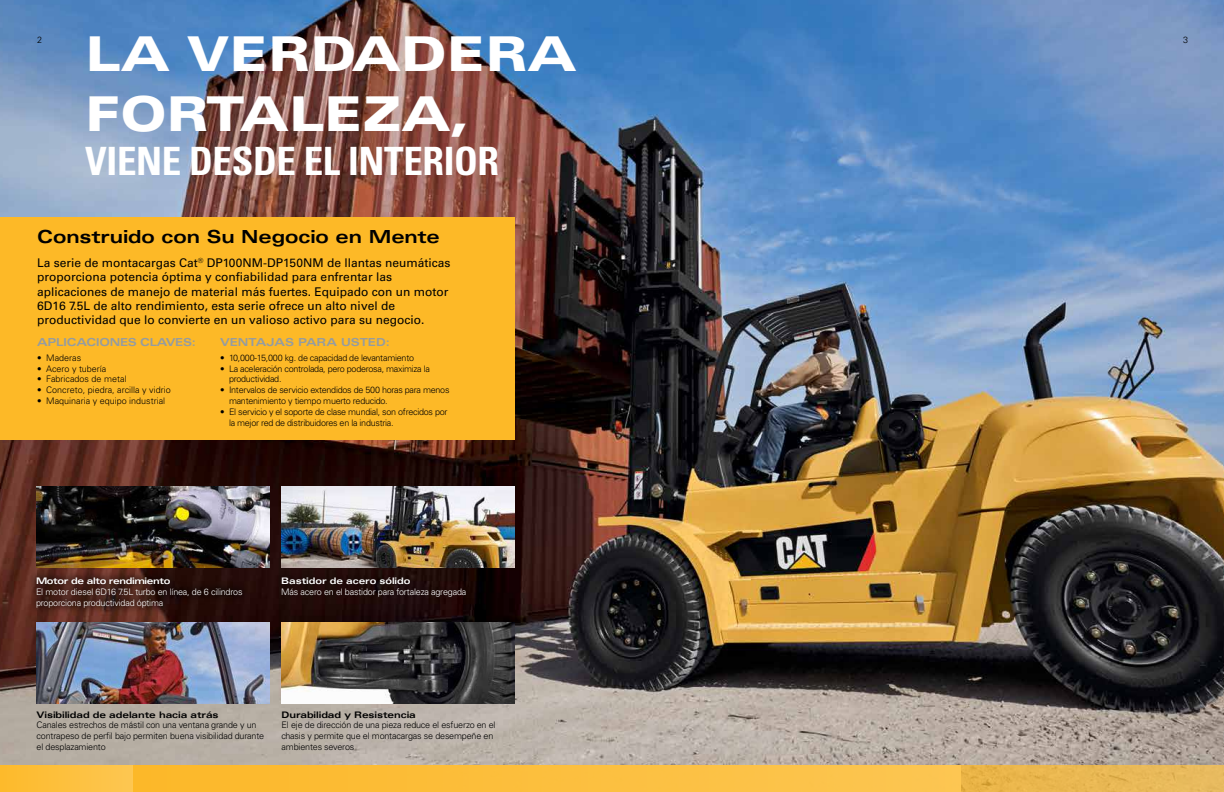
<style>
.page{position:relative;width:1224px;height:792px;background:#fff}
.page>*{position:absolute;margin:0;border:0;box-sizing:border-box;transform-origin:0 0}
.t1{font:900 expanded 48px/60px "Univers LT Std";letter-spacing:-.01em;color:#fff}
.t2{font:700 condensed 39px "Univers LT Std";letter-spacing:-.01em;color:#fff}
.t3{font:700 expanded 18px "Univers LT Std";letter-spacing:-.005em;color:#000}
.t4{font:12px/14.4px "Univers LT Std";color:#000}
.t5{font:700 expanded 11px "Univers LT Std";letter-spacing:-.03em;color:#949ca1}
.t6{font:700 expanded 11px "Univers LT Std";color:#949ca1}
.t7{font:300 9px/10.8px "Univers LT Std";letter-spacing:-.03em;color:#000}
.t8{font:300 9px/10.8px "Univers";letter-spacing:-.02em;color:#000}
.t9{font:300 9px/10.8px "Univers";letter-spacing:-.02em;color:#fff}
.t10{font:300 9px "Univers LT Std";color:#000}
.t11{font:700 expanded 9px "Univers LT Std";letter-spacing:-.01em;color:#000}
.t12{font:700 expanded 9px "Univers LT Std";letter-spacing:-.04em;color:#fff}
.t13{font:700 expanded 9px "Univers LT Std";letter-spacing:-.01em;color:#fff}
</style>
<div class="page">
<img style="left:0;top:0;width:1224px;height:766px">
<div style="left:960px;top:766px;width:264px;height:26px;background:linear-gradient(to right,#e9b345,#e8bb60)"></div>
<img style="left:36px;top:486px;width:233px;height:82px">
<img style="left:36px;top:622px;width:233px;height:82px">
<img style="left:282px;top:486px;width:233px;height:82px">
<img style="left:281px;top:622px;width:234px;height:82px">
<div style="left:0;top:766px;width:133px;height:26px;background:linear-gradient(to right,#fdba2b,#fdc751)"></div>
<div style="left:28px;top:569px;width:222px;height:46px;background:#000;opacity:.75"></div>
<div style="left:0;top:217px;width:515px;height:223px;background:#fdb927"></div>
<div style="left:133px;top:766px;width:827px;height:26px;background:linear-gradient(to right,#fcb829,#fcc652)"></div>
<div style="left:276px;top:571px;width:196px;height:32px;background:#1e0a08"></div>
<h1 class="t1" style="left:85px;top:23px;width:493px">LA VERDADERA<br>FORTALEZA,</h1>
<h2 class="t2" style="left:85px;top:137px;width:415px">VIENE DESDE EL INTERIOR</h2>
<p class="t7" style="left:37px;top:34px;width:7px">2</p>
<p class="t7" style="left:1183px;top:34px;width:7px">3</p>
<h3 class="t3" style="left:37px;top:227px;width:404px">Construido con Su Negocio en Mente</h3>
<p class="t4" style="left:37px;top:255px;width:415px">La serie de montacargas Cat<sup>®</sup> DP100NM-DP150NM de llantas neumáticas proporciona potencia óptima y confiabilidad para enfrentar las aplicaciones de manejo de material más fuertes. Equipado con un motor 6D16 7.5L de alto rendimiento, esta serie ofrece un alto nivel de productividad que lo convierte en un valioso activo para su negocio.</p>
<p class="t5" style="left:37px;top:335px;width:160px">APLICACIONES CLAVES:</p>
<p class="t10" style="left:37px;top:352px;width:46px">• Maderas</p>
<p class="t10" style="left:37px;top:363px;width:71px">• Acero y tubería</p>
<p class="t10" style="left:37px;top:374px;width:91px">• Fabricados de metal</p>
<p class="t10" style="left:37px;top:385px;width:135px">• Concreto, piedra, arcilla y vidrio</p>
<p class="t10" style="left:37px;top:395px;width:130px">• Maquinaria y equipo industrial</p>
<p class="t6" style="left:220px;top:335px;width:171px">VENTAJAS PARA USTED:</p>
<p class="t7" style="left:220px;top:352px;width:196px">• 10,000-15,000 kg. de capacidad de levantamiento</p>
<p class="t7" style="left:229px;top:363px;width:203px;text-indent:-9px">• La aceleración controlada, pero poderosa, maximiza la productividad.</p>
<p class="t7" style="left:229px;top:385px;width:222px;text-indent:-9px">• Intervalos de servicio extendidos de 500 horas para menos mantenimiento y tiempo muerto reducido.</p>
<p class="t7" style="left:229px;top:406px;width:220px;text-indent:-9px">• El servicio y el soporte de clase mundial, son ofrecidos por la mejor red de distribuidores en la industria.</p>
<p class="t12" style="left:36px;top:576px;width:136px">Motor de alto rendimiento</p>
<p class="t9" style="left:36px;top:586px;width:208px">El motor diesel 6D16 7.5L turbo en línea, de 6 cilindros proporciona productividad óptima</p>
<p class="t13" style="left:281px;top:576px;width:131px">Bastidor de acero sólido</p>
<p class="t9" style="left:281px;top:586px;width:187px">Más acero en el bastidor para fortaleza agregada</p>
<p class="t11" style="left:37px;top:709px;width:184px">Visibilidad de adelante hacia atrás</p>
<p class="t8" style="left:37px;top:720px;width:229px">Canales estrechos de mástil con una ventana grande y un contrapeso de perfil bajo permiten buena visibilidad durante el desplazamiento</p>
<p class="t11" style="left:282px;top:709px;width:136px">Durabilidad y Resistencia</p>
<p class="t8" style="left:282px;top:720px;width:216px">El eje de dirección de una pieza reduce el esfuerzo en el chasis y permite que el montacargas se desempeñe en ambientes severos</p>
</div>
